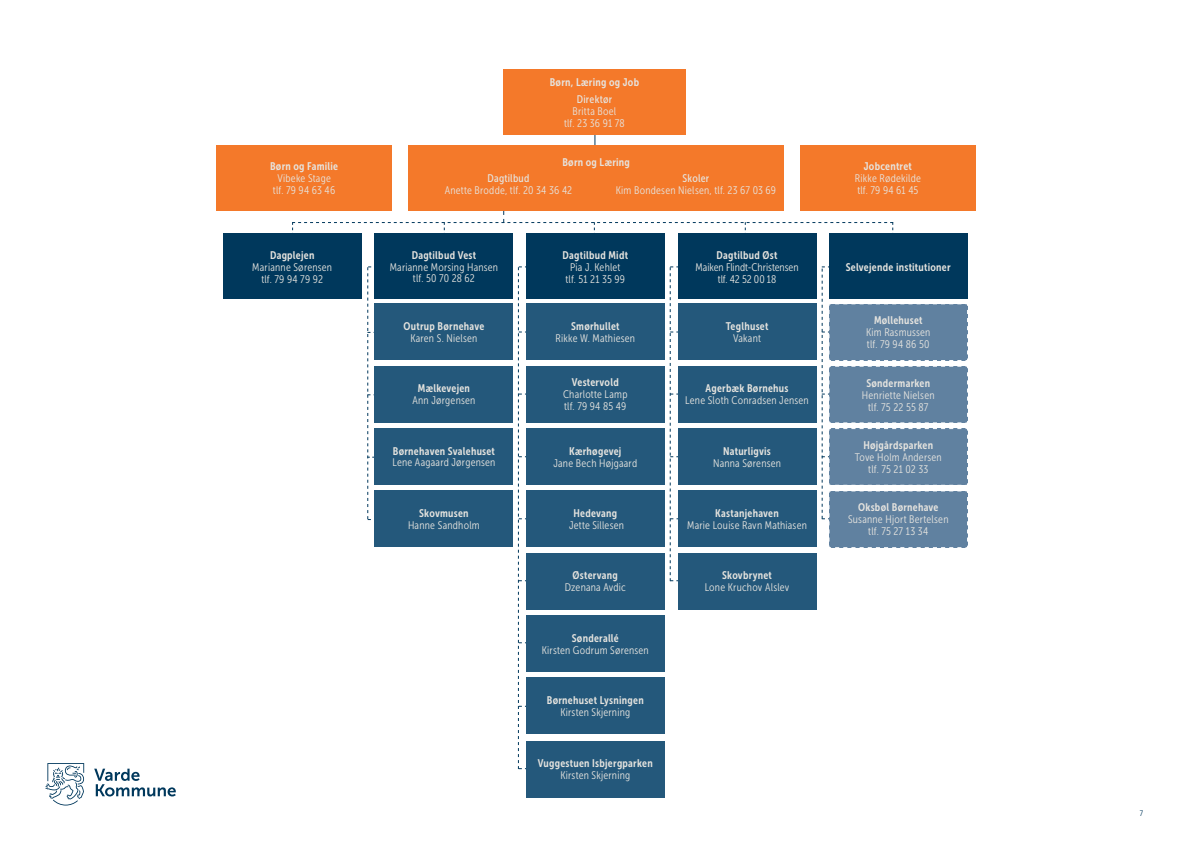
<style>
.page{position:relative;width:1191px;height:842px;background:#fff}
.page>*{position:absolute;margin:0;border:0;box-sizing:border-box;transform-origin:0 0}
.t1{font:11px/12px "Museo Sans Cond 300";letter-spacing:.02em;color:#e6e4df;text-align:center}
.t2{font:11px "Museo Sans Cond 700";letter-spacing:.025em;color:#e6e4df}
.t3{font:11px/12px "Museo Sans Cond 300";color:#e6e4df;text-align:center}
.t4{font:11px "Museo Sans Cond 500";letter-spacing:.02em;color:#e6e4df}
.t5{font:8px "Museo Sans Cond 300";color:#00385c}
</style>
<div class="page">
<div style="left:678px;top:234px;width:138px;height:65px;background:#00385c"></div>
<div style="left:829px;top:234px;width:138px;height:65px;background:#00385c"></div>
<svg style="left:518px;top:266px;width:22px;height:503px"></svg>
<svg style="left:670px;top:266px;width:21px;height:315px"></svg>
<svg style="left:367px;top:266px;width:23px;height:254px"></svg>
<div style="left:223px;top:234px;width:138px;height:65px;background:#00385c"></div>
<div style="left:526px;top:234px;width:138px;height:65px;background:#00385c"></div>
<div style="left:503px;top:70px;width:182px;height:65px;background:#f4792a"></div>
<div style="left:526px;top:428px;width:138px;height:57px;background:#24587b"></div>
<div style="left:678px;top:428px;width:138px;height:57px;background:#24587b"></div>
<div style="left:526px;top:677px;width:138px;height:57px;background:#24587b"></div>
<div style="left:678px;top:490px;width:138px;height:57px;background:#24587b"></div>
<div style="left:526px;top:553px;width:138px;height:56px;background:#24587b"></div>
<div style="left:678px;top:553px;width:138px;height:56px;background:#24587b"></div>
<div style="left:526px;top:615px;width:138px;height:57px;background:#24587b"></div>
<div style="left:526px;top:490px;width:138px;height:57px;background:#24587b"></div>
<div style="left:526px;top:741px;width:138px;height:56px;background:#24587b"></div>
<div style="left:375px;top:234px;width:138px;height:65px;background:#00385c"></div>
<div style="left:375px;top:303px;width:138px;height:57px;background:#24587b"></div>
<div style="left:375px;top:366px;width:138px;height:56px;background:#24587b"></div>
<div style="left:375px;top:428px;width:138px;height:57px;background:#24587b"></div>
<div style="left:375px;top:490px;width:138px;height:57px;background:#24587b"></div>
<div style="left:526px;top:303px;width:138px;height:57px;background:#24587b"></div>
<div style="left:678px;top:303px;width:138px;height:57px;background:#24587b"></div>
<div style="left:526px;top:366px;width:138px;height:56px;background:#24587b"></div>
<div style="left:678px;top:366px;width:138px;height:56px;background:#24587b"></div>
<svg style="left:821px;top:266px;width:147px;height:282px"></svg>
<svg style="left:94px;top:769px;width:82px;height:27px"></svg>
<svg style="left:45px;top:763px;width:39px;height:42px"></svg>
<div style="left:216px;top:146px;width:176px;height:65px;background:#f4792a"></div>
<div style="left:408px;top:146px;width:200px;height:65px;background:#f4792a"></div>
<div style="left:608px;top:146px;width:176px;height:65px;background:#f4792a"></div>
<div style="left:800px;top:146px;width:175px;height:65px;background:#f4792a"></div>
<svg style="left:292px;top:211px;width:601px;height:30px"></svg>
<p class="t2" style="left:550px;top:76px;width:91px">Børn, Læring og Job</p>
<p class="t4" style="left:577px;top:94px;width:37px">Direktør</p>
<p class="t1" style="left:564px;top:106px;width:62px">Britta Boel<br>tlf. 23 36 91 78</p>
<p class="t2" style="left:562px;top:156px;width:69px">Børn og Læring</p>
<p class="t2" style="left:864px;top:161px;width:50px">Jobcentret</p>
<p class="t1" style="left:855px;top:173px;width:68px;text-align:left">Rikke Rødekilde tlf. 79 94 61 45</p>
<p class="t2" style="left:270px;top:161px;width:70px">Børn og Familie</p>
<p class="t2" style="left:562px;top:160px;width:69px">Børn og Læring</p>
<p class="t1" style="left:273px;top:173px;width:64px">Vibeke Stage tlf. 79 94 63 46</p>
<p class="t4" style="left:487px;top:173px;width:43px">Dagtilbud</p>
<p class="t4" style="left:682px;top:173px;width:28px">Skoler</p>
<p class="t1" style="left:616px;top:185px;width:162px">Kim Bondesen Nielsen, tlf. 23 67 03 69</p>
<p class="t1" style="left:445px;top:185px;width:129px">Anette Brodde, tlf. 20 34 36 42</p>
<p class="t2" style="left:270px;top:249px;width:46px">Dagplejen</p>
<p class="t1" style="left:252px;top:261px;width:81px">Marianne Sørensen tlf. 79 94 79 92</p>
<p class="t2" style="left:412px;top:249px;width:66px">Dagtilbud Vest</p>
<p class="t1" style="left:390px;top:261px;width:110px;line-height:11.5px">Marianne Morsing Hansen tlf. 50 70 28 62</p>
<p class="t2" style="left:403px;top:320px;width:82px">Outrup Børnehave</p>
<p class="t1" style="left:410px;top:332px;width:69px">Karen S. Nielsen</p>
<p class="t2" style="left:562px;top:249px;width:67px">Dagtilbud Midt</p>
<p class="t1" style="left:565px;top:261px;width:61px">Pia J. Kehlet tlf. 51 21 35 99</p>
<p class="t2" style="left:571px;top:320px;width:50px">Smørhullet</p>
<p class="t1" style="left:555px;top:332px;width:81px">Rikke W. Mathiesen</p>
<p class="t2" style="left:716px;top:249px;width:62px">Dagtilbud Øst</p>
<p class="t3" style="left:695px;top:261px;width:105px">Maiken Flindt-Christensen tlf. 42 52 00 18</p>
<p class="t2" style="left:846px;top:261px;width:106px">Selvejende institutioner</p>
<p class="t2" style="left:725px;top:320px;width:44px">Teglhuset</p>
<p class="t1" style="left:733px;top:332px;width:29px">Vakant</p>
<p class="t2" style="left:874px;top:314px;width:50px">Møllehuset</p>
<p class="t1" style="left:866px;top:327px;width:66px;text-align:left">Kim Rasmussen tlf. 79 94 86 50</p>
<p class="t2" style="left:418px;top:382px;width:54px">Mælkevejen</p>
<p class="t1" style="left:412px;top:394px;width:64px">Ann Jørgensen</p>
<p class="t2" style="left:572px;top:376px;width:48px">Vestervold</p>
<p class="t1" style="left:563px;top:388px;width:66px;text-align:left">Charlotte Lamp tlf. 79 94 85 49</p>
<p class="t2" style="left:705px;top:382px;width:85px">Agerbæk Børnehus</p>
<p class="t1" style="left:685px;top:394px;width:125px">Lene Sloth Conradsen Jensen</p>
<p class="t2" style="left:866px;top:377px;width:65px">Søndermarken</p>
<p class="t1" style="left:862px;top:389px;width:74px">Henriette Nielsen tlf. 75 22 55 87</p>
<p class="t2" style="left:393px;top:445px;width:104px">Børnehaven Svalehuset</p>
<p class="t1" style="left:392px;top:457px;width:104px">Lene Aagaard Jørgensen</p>
<p class="t2" style="left:569px;top:445px;width:54px">Kærhøgevej</p>
<p class="t1" style="left:553px;top:457px;width:85px">Jane Bech Højgaard</p>
<p class="t2" style="left:723px;top:445px;width:49px">Naturligvis</p>
<p class="t1" style="left:713px;top:457px;width:70px">Nanna Sørensen</p>
<p class="t2" style="left:863px;top:439px;width:71px">Højgårdsparken</p>
<p class="t1" style="left:854px;top:451px;width:89px">Tove Holm Andersen tlf. 75 21 02 33</p>
<p class="t2" style="left:419px;top:507px;width:51px">Skovmusen</p>
<p class="t1" style="left:408px;top:519px;width:73px">Hanne Sandholm</p>
<p class="t2" style="left:573px;top:507px;width:45px">Hedevang</p>
<p class="t1" style="left:569px;top:519px;width:56px">Jette Sillesen</p>
<p class="t2" style="left:715px;top:507px;width:65px">Kastanjehaven</p>
<p class="t1" style="left:687px;top:519px;width:121px">Marie Louise Ravn Mathiasen</p>
<p class="t2" style="left:858px;top:501px;width:82px">Oksbøl Børnehave</p>
<p class="t1" style="left:848px;top:514px;width:102px">Susanne Hjort Bertelsen tlf. 75 27 13 34</p>
<p class="t2" style="left:572px;top:569px;width:47px">Østervang</p>
<p class="t1" style="left:564px;top:582px;width:63px">Dzenana Avdic</p>
<p class="t2" style="left:722px;top:569px;width:51px">Skovbrynet</p>
<p class="t1" style="left:704px;top:582px;width:86px">Lone Kruchov Alslev</p>
<p class="t2" style="left:572px;top:632px;width:48px">Sønderallé</p>
<p class="t1" style="left:542px;top:644px;width:109px">Kirsten Godrum Sørensen</p>
<p class="t2" style="left:547px;top:694px;width:98px">Børnehuset Lysningen</p>
<p class="t1" style="left:560px;top:706px;width:71px">Kirsten Skjerning</p>
<p class="t2" style="left:538px;top:757px;width:116px">Vuggestuen Isbjergparken</p>
<p class="t1" style="left:560px;top:769px;width:71px">Kirsten Skjerning</p>
<p class="t5" style="left:1140px;top:809px;width:5px">7</p>
</div>
